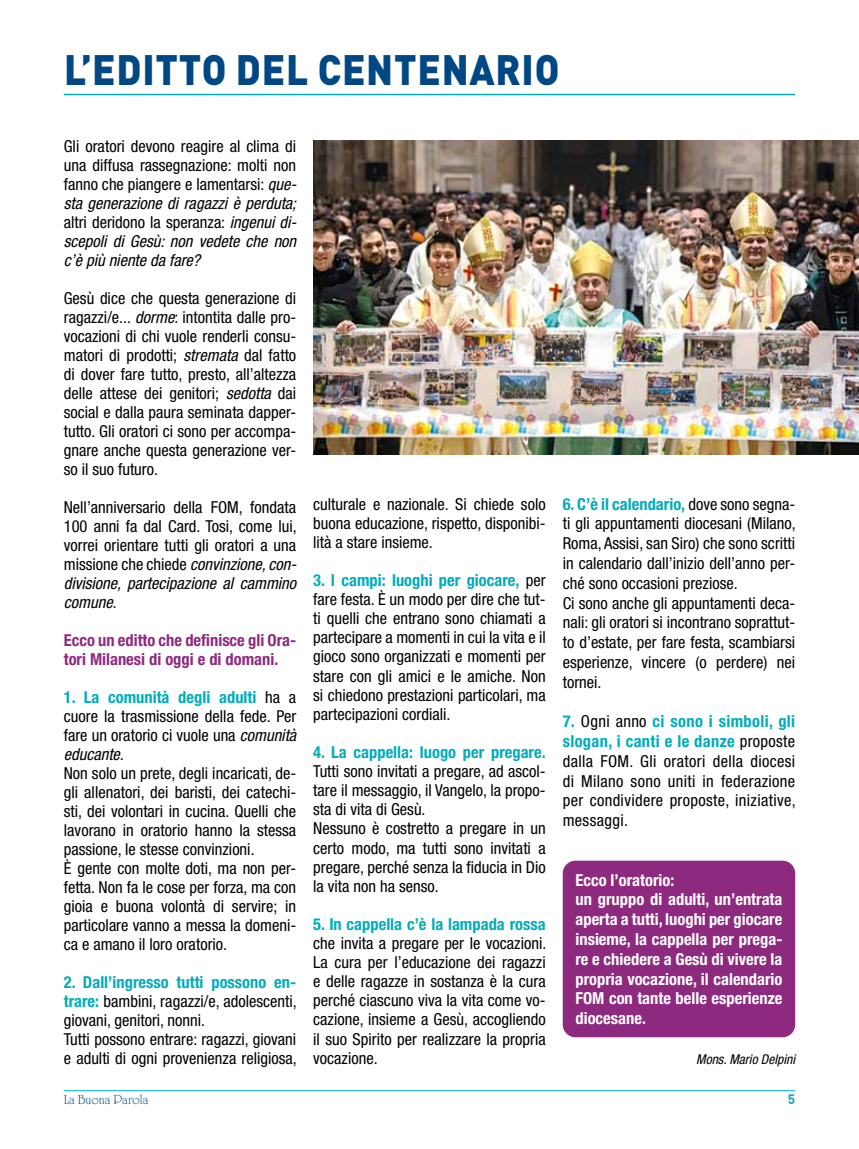
<style>
.page{position:relative;width:859px;height:1149px;background:#fff}
.page>*{position:absolute;margin:0;border:0;box-sizing:border-box;transform-origin:0 0}
.t1{font:900 42px "DIN Pro";letter-spacing:.02em;color:#004884;scale:.92 1}
.t2{font:condensed 16.5px/19px "Helvetica Neue LT Std";color:#000;text-align:justify}
.t3{font:700 condensed 16.5px/19.8px "Helvetica Neue LT Std";color:#fff}
.t4{font:700 condensed 16.5px/18.9px "Helvetica Neue LT Std";color:#8e2980}
.t5{font:700 condensed 16.5px "Helvetica Neue LT Std";color:#00adba}
.t6{font:italic condensed 13.5px "Helvetica Neue LT Std";color:#000}
.t7{font:13.5px "University Roman Std";color:#004884}
.t8{font:700 13.5px "DIN Pro";color:#00adba}
.s1{font-style:italic}
.s2{font-weight:700;color:#00adba}
</style>
<div class="page">
<hr style="left:64px;top:1089px;width:731px;height:1px;background:#00adba">
<div style="left:563px;top:860px;width:232px;height:176px;background:#8e2980;border-radius:13px"></div>
<hr style="left:64px;top:94px;width:731px;height:1px;background:#00adba">
<img style="left:313px;top:140px;width:546px;height:314px">
<h1 class="t1" style="left:64px;top:34px;width:540px">L’EDITTO DEL CENTENARIO</h1>
<p class="t2" style="left:64px;top:137px;width:234px">Gli oratori devono reagire al clima di una diffusa rassegnazione: molti non fanno che piangere e lamentarsi: <span class="s1">que&shy;sta generazione di ragazzi è perduta; </span>altri deridono la speranza: <span class="s1">ingenui di&shy;scepoli di Gesù: non vedete che non c’è più niente da fare?</span></p>
<p class="t2" style="left:64px;top:289px;width:234px">Gesù dice che questa generazione di ragazzi/e... <span class="s1">dorme</span>: intontita dalle pro&shy;vocazioni di chi vuole renderli consu&shy;matori di prodotti; <span class="s1">stremata</span> dal fatto di dover fare tutto, presto, all’altezza delle attese dei genitori; <span class="s1">sedotta</span> dai social e dalla paura seminata dapper&shy;tutto. Gli oratori ci sono per accompa&shy;gnare anche questa generazione ver&shy;so il suo futuro.</p>
<p class="t2" style="left:64px;top:497px;width:235px">Nell’anniversario della FOM, fondata 100 anni fa dal Card. Tosi, come lui, vorrei orientare tutti gli oratori a una missione che chiede <span class="s1">convinzione, con&shy;divisione, partecipazione al cammino comune.</span></p>
<p class="t4" style="left:64px;top:630px;width:234px">Ecco un editto che definisce gli Ora&shy;tori Milanesi di oggi e di domani.</p>
<p class="t2" style="left:64px;top:687px;width:234px"><span class="s2">1. La comunità degli adulti</span> ha a cuore la trasmissione della fede. Per fare un oratorio ci vuole una <span class="s1">comunità educante.</span></p>
<p class="t2" style="left:64px;top:763px;width:234px;text-align:left">Non solo un prete, degli incaricati, de&shy;gli allenatori, dei baristi, dei catechi&shy;sti, dei volontari in cucina. Quelli che lavorano in oratorio hanno la stessa passione, le stesse convinzioni.<br>È gente con molte doti, ma non per&shy;fetta. Non fa le cose per forza, ma con gioia e buona volontà di servire; in particolare vanno a messa la domeni&shy;ca e amano il loro oratorio.</p>
<p class="t2" style="left:64px;top:972px;width:235px;text-align:left"><span class="s2">2. Dall’ingresso tutti possono en&shy;trare:</span> bambini, ragazzi/e, adolescenti, giovani, genitori, nonni.<br>Tutti possono entrare: ragazzi, giovani e adulti di ogni provenienza religiosa,</p>
<p class="t2" style="left:313px;top:494px;width:234px">culturale e nazionale. Si chiede solo buona educazione, rispetto, disponibi&shy;lità a stare insieme.</p>
<p class="t2" style="left:313px;top:570px;width:234px"><span class="s2">3. I campi: luoghi per giocare,</span> per fare festa. È un modo per dire che tut&shy;ti quelli che entrano sono chiamati a partecipare a momenti in cui la vita e il gioco sono organizzati e momenti per stare con gli amici e le amiche. Non si chiedono prestazioni particolari, ma partecipazioni cordiali.</p>
<p class="t5" style="left:313px;top:741px;width:234px">4. La cappella: luogo per pregare.</p>
<p class="t2" style="left:313px;top:761px;width:234px;text-align:left">Tutti sono invitati a pregare, ad ascol&shy;tare il messaggio, il Vangelo, la propo&shy;sta di vita di Gesù.<br>Nessuno è costretto a pregare in un certo modo, ma tutti sono invitati a pregare, perché senza la fiducia in Dio la vita non ha senso.</p>
<p class="t5" style="left:313px;top:913px;width:234px">5. In cappella c’è la lampada rossa</p>
<p class="t2" style="left:313px;top:933px;width:235px">che invita a pregare per le vocazioni.<br>La cura per l’educazione dei ragazzi e delle ragazze in sostanza è la cura perché ciascuno viva la vita come vo&shy;cazione, insieme a Gesù, accogliendo il suo Spirito per realizzare la propria vocazione.</p>
<p class="t2" style="left:563px;top:493px;width:235px;line-height:19.8px;text-align:left"><span class="s2">6. C’è il calendario,</span> dove sono segna&shy;ti gli appuntamenti diocesani (Milano, Roma, Assisi, san Siro) che sono scritti in calendario dall’inizio dell’anno per&shy;ché sono occasioni preziose.<br>Ci sono anche gli appuntamenti deca&shy;nali: gli oratori si incontrano soprattut&shy;to d’estate, per fare festa, scambiarsi esperienze, vincere (o perdere) nei tornei.</p>
<p class="t2" style="left:563px;top:711px;width:235px;line-height:19.8px"><span class="s2">7.</span> Ogni anno <span class="s2">ci sono i simboli, gli slogan, i canti e le danze</span> proposte dalla FOM. Gli oratori della diocesi di Milano sono uniti in federazione per condividere proposte, iniziative, messaggi.</p>
<p class="t3" style="left:575px;top:869px;width:208px">Ecco l’oratorio:<br>un gruppo di adulti, un’entrata aperta a tutti, luoghi per giocare insieme, la cappella per prega&shy;re e chiedere a Gesù di vivere la propria vocazione, il calendario<br>FOM con tante belle esperienze diocesane.</p>
<p class="t6" style="left:696px;top:1050px;width:100px">Mons. Mario Delpini</p>
<p class="t7" style="left:64px;top:1091px;width:86px">La Buona Parola</p>
<p class="t8" style="left:788px;top:1087px;width:9px">5</p>
</div>
